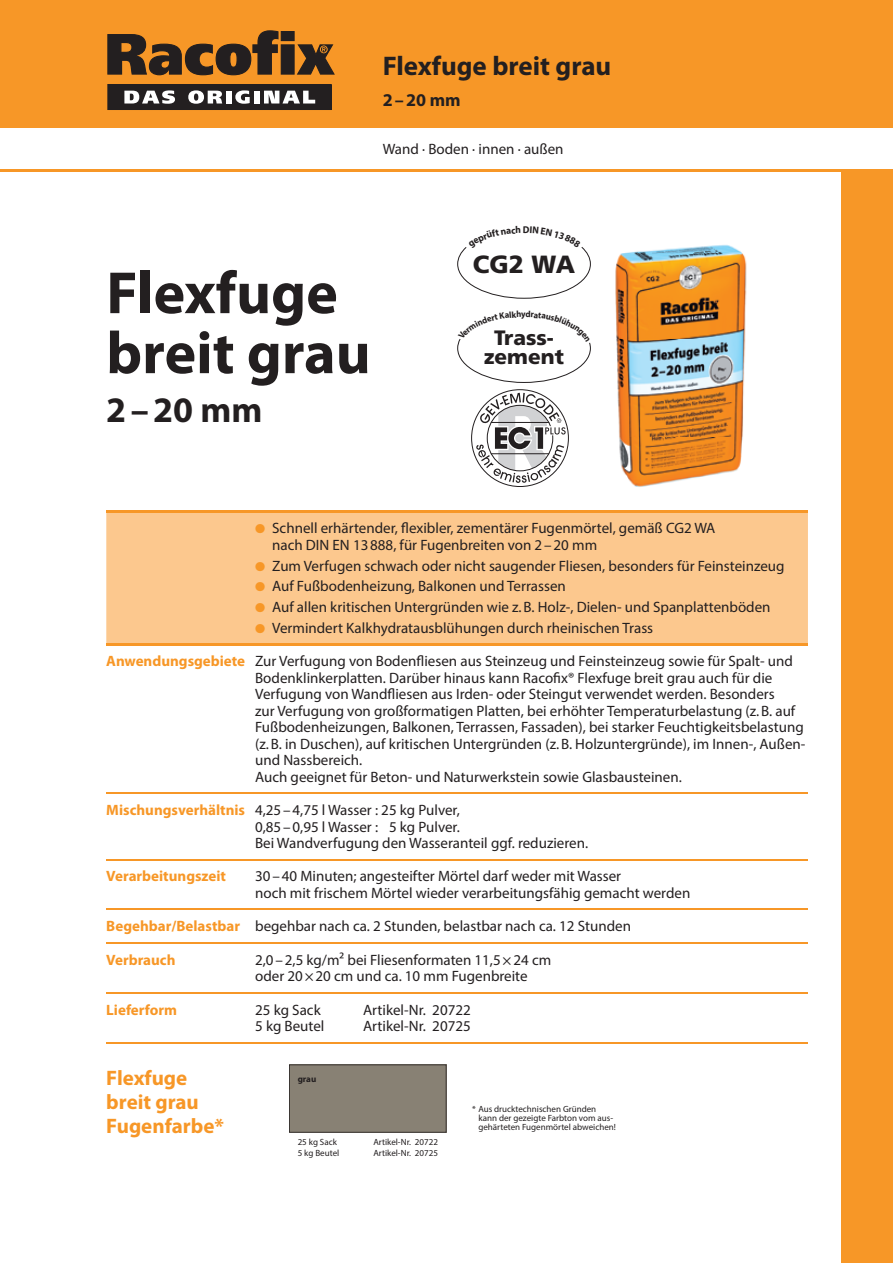
<style>
.page{position:relative;width:893px;height:1263px;background:#fff}
.page>*{position:absolute;margin:0;border:0;box-sizing:border-box;transform-origin:0 0}
.t1{font:700 60px/60px "Myriad Pro";color:#231f20}
.t2{font:700 36px "Myriad Pro";color:#231f20}
.t3{font:700 27px "Myriad Pro";color:#231f20}
.t4{font:900 24.9px "Frutiger LT";color:#231f20}
.t5{font:700 21px/24px "Myriad Pro";color:#f79727}
.t6{font:900 20.85px/18.9px "Frutiger LT";color:#231f20;text-align:center}
.t7{font:700 18px "Myriad Pro";color:#231f20}
.t8{font:15px/16.5px "Myriad Pro";color:#231f20}
.t9{font:700 15px "Myriad Pro";color:#f79727}
.t10{font:9px/9px "Myriad Pro";color:#231f20}
.t11{font:700 9px "Myriad Pro";color:#231f20}
.t12{font:700 9px "Myriad Pro";color:#231f20;scale:.96 1}
.s1{color:#f79727}
.s2{font-weight:700;color:#f79727}
</style>
<div class="page">
<div style="left:0;top:0;width:893px;height:128px;background:#f79727"></div>
<svg style="left:107px;top:84px;width:225px;height:26px;background:#575455"></svg>
<svg style="left:107px;top:30px;width:228px;height:45px"></svg>
<div style="left:842px;top:170px;width:51px;height:1093px;background:#f79727"></div>
<hr style="left:0;top:169px;width:893px;height:2px;background:#f79727">
<div style="left:106px;top:512px;width:702px;height:131px;background:#fcc88e"></div>
<hr style="left:106px;top:510px;width:149px;height:2px;background:#f79727">
<hr style="left:255px;top:510px;width:553px;height:2px;background:#f79727">
<hr style="left:106px;top:643px;width:149px;height:2px;background:#f79727">
<hr style="left:255px;top:643px;width:553px;height:2px;background:#f79727">
<hr style="left:106px;top:792px;width:149px;height:2px;background:#f79727">
<hr style="left:255px;top:792px;width:553px;height:2px;background:#f79727">
<hr style="left:106px;top:859px;width:149px;height:1px;background:#f79727">
<hr style="left:255px;top:859px;width:553px;height:1px;background:#f79727">
<hr style="left:106px;top:909px;width:149px;height:1px;background:#f79727">
<hr style="left:255px;top:909px;width:553px;height:1px;background:#f79727">
<hr style="left:106px;top:942px;width:149px;height:1px;background:#f79727">
<hr style="left:255px;top:942px;width:553px;height:1px;background:#f79727">
<hr style="left:106px;top:992px;width:149px;height:1px;background:#f79727">
<hr style="left:255px;top:992px;width:553px;height:1px;background:#f79727">
<hr style="left:106px;top:1042px;width:149px;height:1px;background:#f79727">
<hr style="left:255px;top:1042px;width:553px;height:1px;background:#f79727">
<img style="left:615px;top:245px;width:132px;height:242px">
<div style="left:289px;top:1064px;width:157px;height:68px;background:#888174"></div>
<svg style="left:472px;top:390px;width:96px;height:96px"></svg>
<svg style="left:476px;top:393px;width:90px;height:90px"></svg>
<svg style="left:457px;top:247px;width:134px;height:52px"></svg>
<svg style="left:457px;top:339px;width:134px;height:44px"></svg>
<h3 class="t3" style="left:383px;top:48px;width:230px">Flexfuge breit grau</h3>
<p class="t7" style="left:383px;top:89px;width:80px">2 – 20 mm</p>
<p class="t8" style="left:383px;top:140px;width:182px">Wand · Boden · innen · außen</p>
<h1 class="t1" style="left:106px;top:261px;width:266px">Flexfuge breit grau</h1>
<h2 class="t2" style="left:106px;top:386px;width:158px">2 – 20 mm</h2>
<h3 class="t4" style="left:473px;top:250px;width:104px">CG2 WA</h3>
<p class="t12" style="left:521px;top:308px;width:6px">y</p>
<h3 class="t6" style="left:484px;top:328px;width:81px">Trass&shy;zement</h3>
<p class="t8" style="left:272px;top:520px;width:445px;text-indent:-17px"><span class="s1">●</span> Schnell erhärtender, flexibler, zementärer Fugenmörtel, gemäß CG2 WA nach DIN EN 13 888, für Fugenbreiten von 2 – 20 mm</p>
<p class="t8" style="left:255px;top:557px;width:531px"><span class="s1">●</span> Zum Verfugen schwach oder nicht saugender Fliesen, besonders für Feinsteinzeug</p>
<p class="t8" style="left:255px;top:578px;width:312px"><span class="s1">●</span> Auf Fußbodenheizung, Balkonen und Terrassen</p>
<p class="t8" style="left:255px;top:598px;width:517px"><span class="s1">●</span> Auf allen kritischen Untergründen wie z. B. Holz-, Dielen- und Spanplattenböden</p>
<p class="t8" style="left:255px;top:619px;width:400px"><span class="s1">●</span> Vermindert Kalkhydratausblühungen durch rheinischen Trass</p>
<p class="t8" style="left:255px;top:653px;width:552px;text-indent:-149px"><span class="s2">Anwendungsgebiete</span> Zur Verfugung von Bodenfliesen aus Steinzeug und Feinsteinzeug sowie für Spalt- und Bodenklinkerplatten. Darüber hinaus kann Racofix® Flexfuge breit grau auch für die Verfugung von Wandfliesen aus Irden- oder Steingut verwendet werden. Besonders<br>zur Verfugung von großformatigen Platten, bei erhöhter Temperaturbelastung (z. B. auf Fußbodenheizungen, Balkonen, Terrassen, Fassaden), bei starker Feuchtigkeitsbelastung (z. B. in Duschen), auf kritischen Untergründen (z. B. Holzuntergründe), im Innen-, Außen&shy;und Nassbereich.<br>Auch geeignet für Beton- und Naturwerkstein sowie Glasbausteinen.</p>
<p class="t8" style="left:255px;top:801px;width:335px;text-indent:-149px"><span class="s2">Mischungsverhältnis</span> 4,25 – 4,75 l Wasser : 25 kg Pulver,<br>0,85 – 0,95 l Wasser : 5 kg Pulver.<br>Bei Wandverfugung den Wasseranteil ggf. reduzieren.</p>
<p class="t9" style="left:106px;top:866px;width:121px">Verarbeitungszeit</p>
<p class="t8" style="left:255px;top:868px;width:437px">30 – 40 Minuten; angesteifter Mörtel darf weder mit Wasser<br>noch mit frischem Mörtel wieder verarbeitungsfähig gemacht werden</p>
<p class="t8" style="left:106px;top:918px;width:526px"><span class="s2">Begehbar/Belastbar</span> begehbar nach ca. 2 Stunden, belastbar nach ca. 12 Stunden</p>
<p class="t9" style="left:106px;top:950px;width:71px">Verbrauch</p>
<p class="t8" style="left:255px;top:951px;width:298px">2,0 – 2,5 kg/m² bei Fliesenformaten 11,5 × 24 cm oder 20 × 20 cm und ca. 10 mm Fugenbreite</p>
<p class="t9" style="left:106px;top:1000px;width:72px">Lieferform</p>
<p class="t8" style="left:255px;top:1001px;width:67px">25 kg Sack</p>
<p class="t8" style="left:363px;top:1001px;width:109px">Artikel-Nr. 20722</p>
<p class="t8" style="left:255px;top:1017px;width:71px">5 kg Beutel</p>
<p class="t8" style="left:363px;top:1017px;width:109px">Artikel-Nr. 20725</p>
<h3 class="t5" style="left:106px;top:1065px;width:119px">Flexfuge breit grau<br>Fugenfarbe*</h3>
<p class="t11" style="left:298px;top:1073px;width:20px">grau</p>
<p class="t10" style="left:298px;top:1138px;width:41px">25 kg Sack</p>
<p class="t10" style="left:373px;top:1138px;width:66px">Artikel-Nr. 20722</p>
<p class="t10" style="left:298px;top:1148px;width:43px">5 kg Beutel</p>
<p class="t10" style="left:373px;top:1148px;width:66px">Artikel-Nr. 20725</p>
<p class="t10" style="left:478px;top:1105px;width:139px;text-indent:-6px">* Aus drucktechnischen Gründen kann der ge zeigte Farbton vom aus&shy;gehärteten Fugen mörtel abweichen!</p>
</div>
